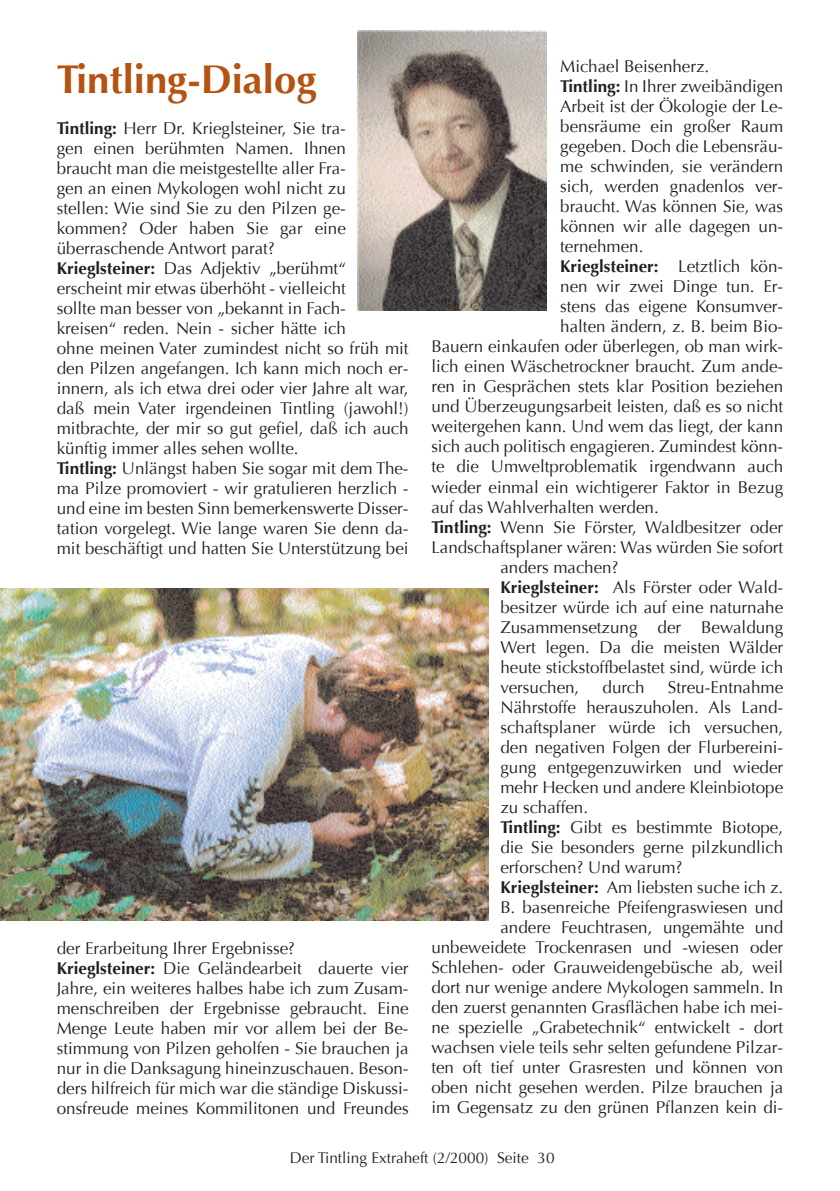
<style>
.page{position:relative;width:840px;height:1191px;background:#fff}
.page>*{position:absolute;margin:0;border:0;box-sizing:border-box;transform-origin:0 0}
.t1{font:700 40px "Optima";color:#b45312}
.t2{font:17px/20px "Optima";color:#231f20}
.t3{font:700 17px "Optima";color:#231f20}
.t4{font:15.4px "Optima";color:#231f20}
.s1{font-weight:700}
.s2{font-weight:400}
</style>
<div class="page">
<img style="left:358px;top:31px;width:188px;height:280px">
<img style="left:0;top:589px;width:488px;height:331px">
<h1 class="t1" style="left:57px;top:57px;width:261px">Tintling-Dialog</h1>
<p class="t2" style="left:57px;top:118px;width:353px"><span class="s1">Tintling:</span> Herr Dr. Krieglsteiner, Sie tra-<br>gen einen berühmten Namen. Ihnen<br>braucht man die meistgestellte aller Fra-<br>gen an einen Mykologen wohl nicht zu<br>stellen: Wie sind Sie zu den Pilzen ge&shy;kommen? Oder haben Sie gar eine überraschende Antwort parat?<br><span class="s1">Krieglsteiner:</span> Das Adjektiv „berühmt“ erscheint mir etwas überhöht - vielleicht<br>sollte man besser von „bekannt in Fach&shy;kreisen“ reden. Nein - sicher hätte ich<br>ohne meinen Vater zumindest nicht so früh mit den Pilzen angefangen. Ich kann mich noch er&shy;innern, als ich etwa drei oder vier Jahre alt war, daß mein Vater irgendeinen Tintling (jawohl!) mitbrachte, der mir so gut gefiel, daß ich auch künftig immer alles sehen wollte.<br><span class="s1">Tintling:</span> Unlängst haben Sie sogar mit dem The&shy;ma Pilze promoviert - wir gratulieren herzlich - und eine im besten Sinn bemerkenswerte Disser&shy;tation vorgelegt. Wie lange waren Sie denn da&shy;mit beschäftigt und hatten Sie Unterstützung bei</p>
<p class="t2" style="left:57px;top:938px;width:353px">der Erarbeitung Ihrer Ergebnisse?<br><span class="s1">Krieglsteiner:</span> Die Geländearbeit dauerte vier Jahre, ein weiteres halbes habe ich zum Zusam&shy;menschreiben der Ergebnisse gebraucht. Eine Menge Leute haben mir vor allem bei der Be&shy;stimmung von Pilzen geholfen - Sie brauchen ja nur in die Danksagung hineinzuschauen. Beson&shy;ders hilfreich für mich war die ständige Diskussi&shy;onsfreude meines Kommilitonen und Freundes</p>
<p class="t2" style="left:560px;top:57px;width:150px">Michael Beisenherz.</p>
<p class="t2" style="left:560px;top:77px;width:224px"><span class="s1">Tintling:</span> In Ihrer zweibändigen</p>
<p class="t2" style="left:560px;top:97px;width:224px">Arbeit ist der Ökologie der Le-</p>
<p class="t2" style="left:560px;top:117px;width:224px">bensräume ein großer Raum</p>
<p class="t2" style="left:560px;top:137px;width:224px">gegeben. Doch die Lebensräu-</p>
<p class="t2" style="left:560px;top:157px;width:224px">me schwinden, sie verändern</p>
<p class="t2" style="left:560px;top:177px;width:224px">sich, werden gnadenlos ver-</p>
<p class="t2" style="left:560px;top:197px;width:224px">braucht. Was können Sie, was</p>
<p class="t2" style="left:560px;top:217px;width:224px">können wir alle dagegen un-</p>
<p class="t2" style="left:560px;top:237px;width:85px">ternehmen.</p>
<p class="t3" style="left:560px;top:257px;width:224px">Krieglsteiner: <span class="s2">Letztlich kön-</span></p>
<p class="t2" style="left:560px;top:277px;width:224px">nen wir zwei Dinge tun. Er-</p>
<p class="t2" style="left:560px;top:297px;width:224px">stens das eigene Konsumver-</p>
<p class="t2" style="left:560px;top:317px;width:224px">halten ändern, z. B. beim Bio-</p>
<p class="t2" style="left:431px;top:337px;width:353px">Bauern einkaufen oder überlegen, ob man wirk-</p>
<p class="t2" style="left:431px;top:357px;width:353px">lich einen Wäschetrockner braucht. Zum ande-</p>
<p class="t2" style="left:431px;top:377px;width:353px">ren in Gesprächen stets klar Position beziehen</p>
<p class="t2" style="left:431px;top:397px;width:353px">und Überzeugungsarbeit leisten, daß es so nicht</p>
<p class="t2" style="left:431px;top:417px;width:353px">weitergehen kann. Und wem das liegt, der kann</p>
<p class="t2" style="left:431px;top:437px;width:353px">sich auch politisch engagieren. Zumindest könn-</p>
<p class="t2" style="left:431px;top:457px;width:353px">te die Umweltproblematik irgendwann auch</p>
<p class="t2" style="left:431px;top:477px;width:353px">wieder einmal ein wichtigerer Faktor in Bezug</p>
<p class="t2" style="left:431px;top:497px;width:229px">auf das Wahlverhalten werden.</p>
<p class="t2" style="left:431px;top:517px;width:353px"><span class="s1">Tintling:</span> Wenn Sie Förster, Waldbesitzer oder</p>
<p class="t2" style="left:431px;top:537px;width:353px">Landschaftsplaner wären: Was würden Sie sofort</p>
<p class="t2" style="left:500px;top:557px;width:119px">anders machen?</p>
<p class="t2" style="left:500px;top:577px;width:284px"><span class="s1">Krieglsteiner:</span> Als Förster oder Wald-</p>
<p class="t2" style="left:500px;top:597px;width:284px">besitzer würde ich auf eine naturnahe</p>
<p class="t2" style="left:500px;top:617px;width:284px">Zusammensetzung der Bewaldung</p>
<p class="t2" style="left:500px;top:637px;width:284px">Wert legen. Da die meisten Wälder</p>
<p class="t2" style="left:500px;top:657px;width:284px">heute stickstoffbelastet sind, würde ich</p>
<p class="t2" style="left:500px;top:677px;width:80px">versuchen,</p>
<p class="t2" style="left:602px;top:677px;width:44px">durch</p>
<p class="t2" style="left:667px;top:677px;width:117px">Streu-Entnahme</p>
<p class="t2" style="left:500px;top:697px;width:284px">Nährstoffe herauszuholen. Als Land-</p>
<p class="t2" style="left:500px;top:717px;width:284px">schaftsplaner würde ich versuchen,</p>
<p class="t2" style="left:500px;top:737px;width:284px">den negativen Folgen der Flurbereini-</p>
<p class="t2" style="left:500px;top:757px;width:284px">gung entgegenzuwirken und wieder</p>
<p class="t2" style="left:500px;top:777px;width:284px">mehr Hecken und andere Kleinbiotope</p>
<p class="t2" style="left:500px;top:797px;width:89px">zu schaffen.</p>
<p class="t2" style="left:500px;top:817px;width:284px"><span class="s1">Tintling:</span> Gibt es bestimmte Biotope,</p>
<p class="t2" style="left:500px;top:837px;width:284px">die Sie besonders gerne pilzkundlich</p>
<p class="t2" style="left:500px;top:857px;width:183px">erforschen? Und warum?</p>
<p class="t2" style="left:500px;top:877px;width:284px"><span class="s1">Krieglsteiner:</span> Am liebsten suche ich z.</p>
<p class="t2" style="left:500px;top:897px;width:284px">B. basenreiche Pfeifengraswiesen und</p>
<p class="t2" style="left:500px;top:917px;width:284px">andere Feuchtrasen, ungemähte und</p>
<p class="t2" style="left:431px;top:937px;width:353px">unbeweidete Trockenrasen und -wiesen oder</p>
<p class="t2" style="left:431px;top:957px;width:353px">Schlehen- oder Grauweidengebüsche ab, weil</p>
<p class="t2" style="left:431px;top:977px;width:353px">dort nur wenige andere Mykologen sammeln. In</p>
<p class="t2" style="left:431px;top:997px;width:353px">den zuerst genannten Grasflächen habe ich mei-</p>
<p class="t2" style="left:431px;top:1017px;width:353px">ne spezielle „Grabetechnik“ entwickelt - dort</p>
<p class="t2" style="left:431px;top:1037px;width:353px">wachsen viele teils sehr selten gefundene Pilzar-</p>
<p class="t2" style="left:431px;top:1057px;width:353px">ten oft tief unter Grasresten und können von</p>
<p class="t2" style="left:431px;top:1077px;width:353px">oben nicht gesehen werden. Pilze brauchen ja</p>
<p class="t2" style="left:431px;top:1097px;width:353px">im Gegensatz zu den grünen Pflanzen kein di-</p>
<p class="t4" style="left:289px;top:1148px;width:266px">Der Tintling Extraheft (2/2000) Seite 30</p>
</div>
